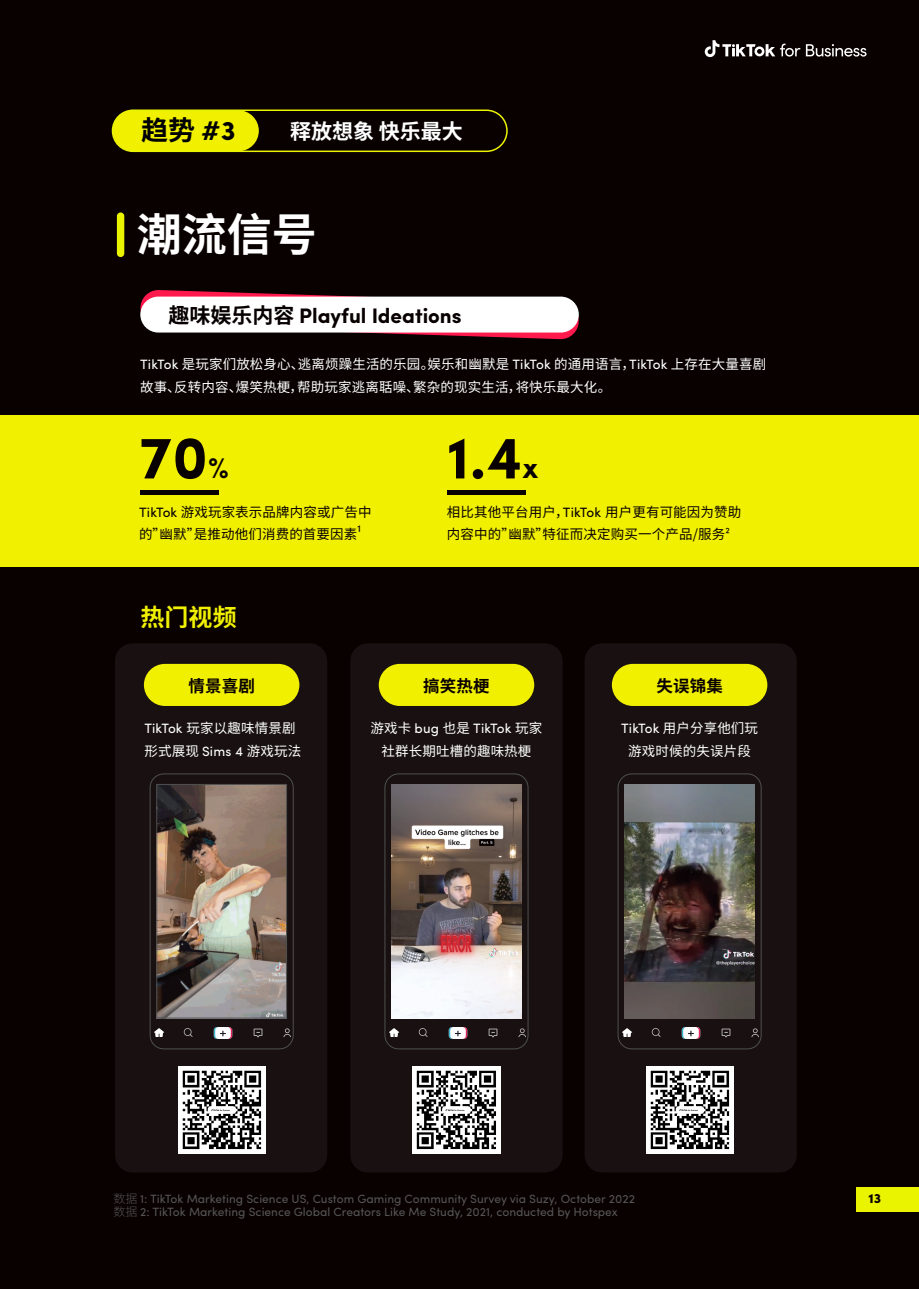
<style>
.page{position:relative;width:919px;height:1289px;background:#fff}
.page>*{position:absolute;margin:0;border:0;box-sizing:border-box;transform-origin:0 0}
.t1{font:700 60px "Sofia Pro";color:#090000}
.t2{font:700 45px "Source Han Sans SC";color:#fff}
.t3{font:700 27px "Source Han Sans SC";color:#000}
.t4{font:700 24px "Source Han Sans SC";color:#f0f000}
.t5{font:700 21px "Sofia Pro";color:#080000}
.t6{font:700 21px "Source Han Sans SC";color:#fff}
.t7{font:700 16.5px "Source Han Sans SC";letter-spacing:.01em;color:#090000}
.t8{font:13.5px/22.5px "Source Han Sans SC";letter-spacing:.01em;color:#fff}
.t9{font:13.5px/22.5px "Source Han Sans SC";letter-spacing:.01em;color:#090000}
.t10{font:13.5px "Sofia Pro";letter-spacing:.01em;color:#fff}
.t11{font:900 13.5px "Sofia Pro";color:#090000}
.t12{font:12px/13.5px "Sofia Pro";color:#545454}
.s1{font-family:"Sofia Pro"}
.s2{font-family:"Source Han Sans SC"}
.s3{font-size:30px}
.s4{font-family:"Sofia Pro";font-size:16.5px}
.s5{font-family:"Source Han Sans SC";font-weight:300}
</style>
<div class="page">
<div style="left:0;top:0;width:918px;height:1288px;background:#090000"></div>
<div style="left:856px;top:1186px;width:62px;height:25px;background:#ebf400"></div>
<div style="left:0;top:415px;width:918px;height:151px;background:#f0f000"></div>
<div style="left:115px;top:643px;width:212px;height:529px;background:#191111;border-radius:17px"></div>
<div style="left:350px;top:643px;width:212px;height:529px;background:#191111;border-radius:17px"></div>
<div style="left:584px;top:643px;width:212px;height:529px;background:#191111;border-radius:17px"></div>
<div style="left:112px;top:110px;width:147px;height:41px;background:#f0f000;border-radius:21px"></div>
<div style="left:112px;top:109px;width:395px;height:43px;border:2px solid #ebf400;border-radius:21px"></div>
<svg style="left:140px;top:290px;width:439px;height:49px"></svg>
<div style="left:140px;top:296px;width:438px;height:36px;background:#fff;border-radius:18px"></div>
<div style="left:117px;top:212px;width:7px;height:45px;background:#ebf400;border-radius:4px"></div>
<svg style="left:704px;top:40px;width:162px;height:17px"></svg>
<div style="left:144px;top:664px;width:155px;height:42px;background:#f0f000;border-radius:21px"></div>
<div style="left:150px;top:773px;width:143px;height:276px;border:1px solid #4e4f4f;border-radius:14px"></div>
<img style="left:154px;top:1027px;width:136px;height:11px">
<img style="left:158px;top:786px;width:127px;height:230px">
<div style="left:156px;top:784px;width:131px;height:234px;border:1px solid #4e4f4f"></div>
<img style="left:178px;top:1066px;width:87px;height:87px">
<div style="left:384px;top:773px;width:144px;height:276px;border:1px solid #4e4f4f;border-radius:14px"></div>
<img style="left:389px;top:1027px;width:136px;height:11px">
<img style="left:391px;top:784px;width:130px;height:234px">
<div style="left:379px;top:664px;width:155px;height:42px;background:#f0f000;border-radius:21px"></div>
<img style="left:413px;top:1066px;width:87px;height:87px">
<div style="left:611px;top:664px;width:156px;height:42px;background:#f0f000;border-radius:21px"></div>
<div style="left:617px;top:773px;width:144px;height:276px;border:1px solid #4e4f4f;border-radius:14px"></div>
<img style="left:622px;top:1027px;width:136px;height:11px">
<img style="left:624px;top:784px;width:130px;height:234px">
<img style="left:646px;top:1066px;width:87px;height:87px">
<hr style="left:141px;top:491px;width:78px;height:4px;background:#080001">
<hr style="left:447px;top:491px;width:78px;height:4px;background:#080001">
<h3 class="t3" style="left:141px;top:115px;width:96px">趋势 <span class="s1">#3</span></h3>
<h3 class="t6" style="left:290px;top:119px;width:174px">释放想象 快乐最大</h3>
<h2 class="t2" style="left:137px;top:210px;width:181px">潮流信号</h2>
<h3 class="t5" style="left:168px;top:300px;width:295px"><span class="s2">趣味娱乐内容</span> Playful Ideations</h3>
<p class="t8" style="left:140px;top:353px;width:627px"><span class="s1">TikTok</span> 是玩家们放松身心、逃离烦躁生活的乐园。娱乐和幽默是 <span class="s1">TikTok</span> 的通用语言，<span class="s1">TikTok</span> 上存在大量喜剧故事、反转内容、爆笑热梗，帮助玩家逃离聒噪、繁杂的现实生活，将快乐最大化。</p>
<h1 class="t1" style="left:139px;top:411px;width:91px">70<span class="s3">%</span></h1>
<h1 class="t1" style="left:447px;top:411px;width:93px">1.4<span class="s3">x</span></h1>
<p class="t9" style="left:139px;top:500px;width:234px"><span class="s1">TikTok</span> 游戏玩家表示品牌内容或广告中的”幽默”是推动他们消费的首要因素<span class="s4">¹</span></p>
<p class="t9" style="left:447px;top:500px;width:296px">相比其他平台用户，<span class="s1">TikTok</span> 用户更有可能因为赞助内容中的”幽默”特征而决定购买一个产品/服务<span class="s1">²</span></p>
<h3 class="t4" style="left:141px;top:603px;width:97px">热门视频</h3>
<p class="t7" style="left:423px;top:676px;width:68px">搞笑热梗</p>
<p class="t7" style="left:188px;top:676px;width:68px">情景喜剧</p>
<p class="t8" style="left:144px;top:717px;width:158px"><span class="s1">TikTok</span> 玩家以趣味情景剧形式展现 <span class="s1">Sims 4</span> 游戏玩法</p>
<p class="t10" style="left:370px;top:718px;width:173px"><span class="s2">游戏卡</span> bug <span class="s2">也是</span> TikTok <span class="s2">玩家</span></p>
<p class="t8" style="left:381px;top:740px;width:151px">社群长期吐槽的趣味热梗</p>
<p class="t7" style="left:656px;top:676px;width:68px">失误锦集</p>
<p class="t8" style="left:621px;top:717px;width:138px;text-align:center"><span class="s1">TikTok</span> 用户分享他们玩游戏时候的失误片段</p>
<p class="t12" style="left:113px;top:1190px;width:523px"><span class="s5">数据</span> 1: TikTok Marketing Science US, Custom Gaming Community Survey via Suzy, October 2022<span class="s5">数据</span> 2: TikTok Marketing Science Global Creators Like Me Study, 2021, conducted by Hotspex</p>
<p class="t11" style="left:868px;top:1187px;width:14px">13</p>
</div>
